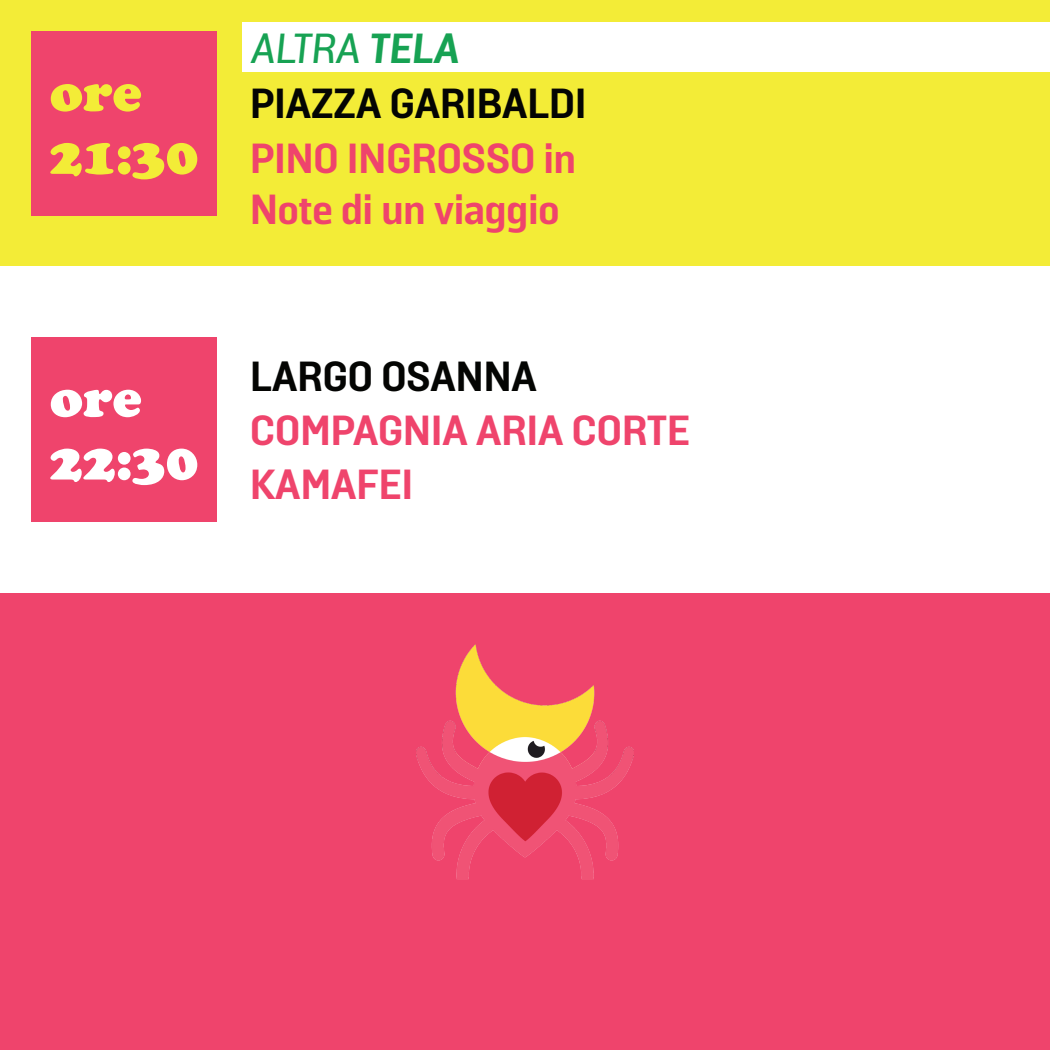
<style>
.page{position:relative;width:1050px;height:1050px;background:#fff}
.page>*{position:absolute;margin:0;border:0;box-sizing:border-box;transform-origin:0 0}
.t1{font:52.5px/63px "Cooper Black Std";color:#fff}
.t2{font:52.5px "Cooper Black Std";color:#f3ec37}
.t3{font:800 42px/50.4px "Solido";color:#ef446c}
.t4{font:800 42px "Solido";color:#040503}
.t5{font:italic 500 42px "Solido";color:#17a253}
.s1{font-weight:800}
.s2{font-family:"Cooper Black Std";font-weight:400;font-size:52.5px;color:#f3ec37}
</style>
<div class="page">
<div style="left:0;top:0;width:1050px;height:266px;background:#f3ec37"></div>
<div style="left:0;top:593px;width:1050px;height:457px;background:#ef446c"></div>
<img style="left:417px;top:644px;width:216px;height:236px">
<div style="left:32px;top:32px;width:185px;height:184px;background:#ef446c"></div>
<div style="left:32px;top:337px;width:185px;height:185px;background:#ef446c"></div>
<div style="left:242px;top:22px;width:808px;height:50px;background:#fff"></div>
<p class="t5" style="left:250px;top:24px;width:210px">ALTRA <span class="s1">TELA</span></p>
<p class="t2" style="left:50px;top:61px;width:93px">ore</p>
<p class="t3" style="left:250px;top:136px;width:327px;text-indent:-200px"><span class="s2">21:30</span> PINO INGROSSO in<br>Note di un viaggio</p>
<p class="t4" style="left:250px;top:80px;width:338px">PIAZZA GARIBALDI</p>
<p class="t1" style="left:50px;top:367px;width:150px">ore<br>22:30</p>
<p class="t4" style="left:250px;top:353px;width:288px">LARGO OSANNA</p>
<p class="t3" style="left:250px;top:405px;width:441px;line-height:54.7px">COMPAGNIA ARIA CORTE<br>KAMAFEI</p>
</div>
